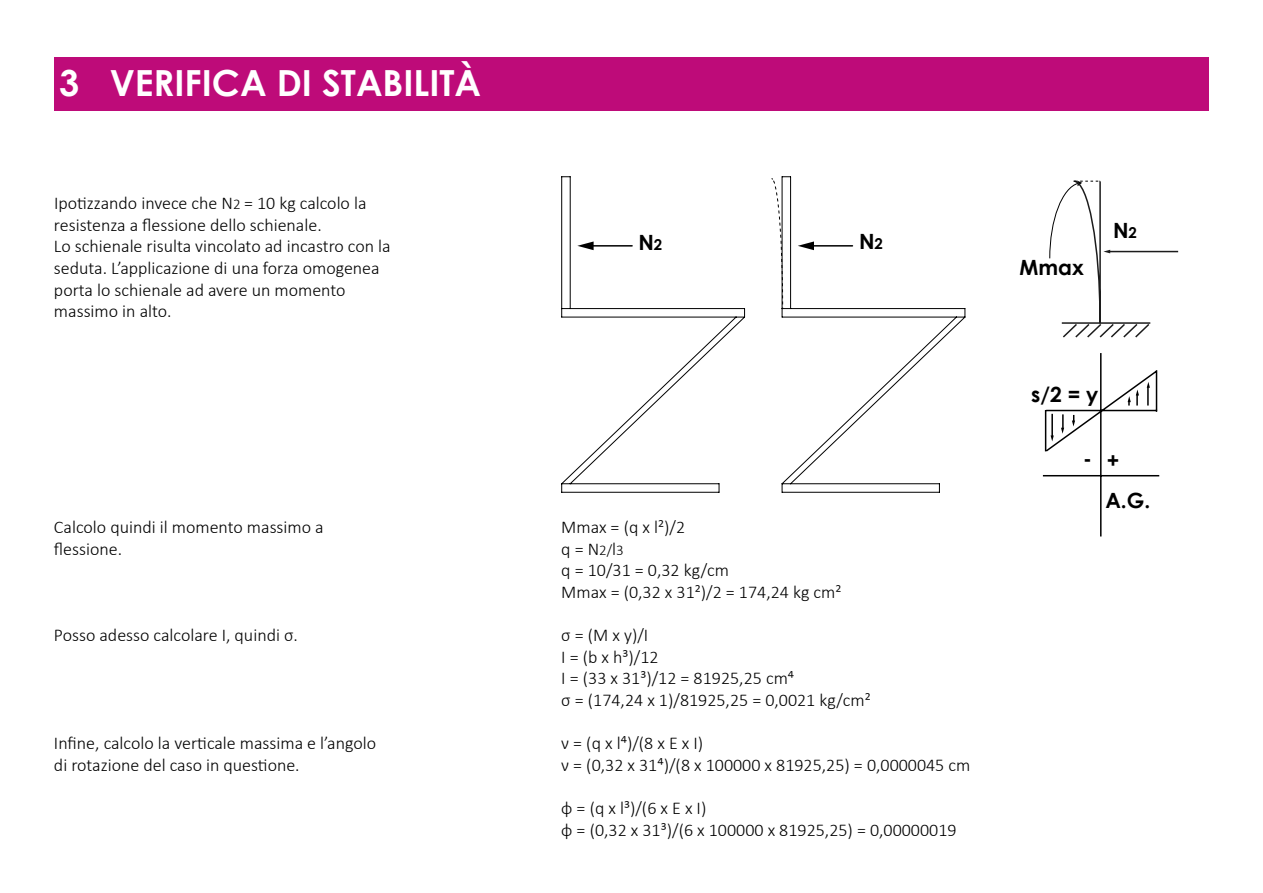
<style>
.page{position:relative;width:1263px;height:893px;background:#fff}
.page>*{position:absolute;margin:0;border:0;box-sizing:border-box;transform-origin:0 0}
.t1{font:700 36px "Century Gothic";color:#fff}
.t2{font:700 21px "Century Gothic";color:#000}
.t3{font:300 18px/21.6px "Calibri";color:#000}
.s1{font-size:15px}
</style>
<div class="page">
<div style="left:54px;top:57px;width:1155px;height:54px;background:#be0b79"></div>
<svg style="left:1049px;top:180px;width:130px;height:158px"></svg>
<svg style="left:781px;top:176px;width:185px;height:317px"></svg>
<hr style="left:811px;top:245px;width:41px;height:2px;background:#000">
<svg style="left:798px;top:241px;width:16px;height:9px"></svg>
<svg style="left:771px;top:178px;width:12px;height:132px"></svg>
<svg style="left:561px;top:176px;width:185px;height:317px"></svg>
<hr style="left:591px;top:245px;width:41px;height:2px;background:#000">
<svg style="left:577px;top:241px;width:17px;height:9px"></svg>
<svg style="left:1042px;top:353px;width:118px;height:184px"></svg>
<h1 class="t1" style="left:59px;top:55px;width:423px">3 VERIFICA DI STABILITÀ</h1>
<p class="t3" style="left:54px;top:192px;width:338px">Ipotizzando invece che N<span class="s1">2</span> = 10 kg calcolo la resistenza a flessione dello schienale.<br>Lo schienale risulta vincolato ad incastro con la seduta. L’applicazione di una forza omogenea porta lo schienale ad avere un momento massimo in alto.</p>
<p class="t3" style="left:54px;top:516px;width:271px">Calcolo quindi il momento massimo a flessione.</p>
<p class="t3" style="left:54px;top:624px;width:245px">Posso adesso calcolare I, quindi σ.</p>
<p class="t3" style="left:54px;top:732px;width:324px">Infine, calcolo la verticale massima e l’angolo di rotazione del caso in questione.</p>
<p class="t2" style="left:638px;top:226px;width:25px">N<span class="s1">2</span></p>
<p class="t2" style="left:859px;top:226px;width:25px">N<span class="s1">2</span></p>
<p class="t3" style="left:561px;top:516px;width:282px">Mmax = (q x l²)/2<br>q = N<span class="s1">2/</span>l<span class="s1">3<br></span>q = 10/31 = 0,32 kg/cm<br>Mmax = (0,32 x 31²)/2 = 174,24 kg cm²</p>
<p class="t3" style="left:561px;top:624px;width:311px">σ = (M x y)/I<br>I = (b x h³)/12<br>I = (33 x 31³)/12 = 81925,25 cm⁴<br>σ = (174,24 x 1)/81925,25 = 0,0021 kg/cm²</p>
<p class="t3" style="left:561px;top:732px;width:411px">ν = (q x l⁴)/(8 x E x I)<br>ν = (0,32 x 31⁴)/(8 x 100000 x 81925,25) = 0,0000045 cm</p>
<p class="t3" style="left:561px;top:797px;width:397px">φ = (q x l³)/(6 x E x I)<br>φ = (0,32 x 31³)/(6 x 100000 x 81925,25) = 0,00000019</p>
<p class="t2" style="left:1019px;top:251px;width:66px">Mmax</p>
<p class="t2" style="left:1113px;top:214px;width:25px">N<span class="s1">2</span></p>
<p class="t2" style="left:1031px;top:378px;width:69px">s/2 = y</p>
<p class="t2" style="left:1083px;top:443px;width:38px">- +</p>
<p class="t2" style="left:1105px;top:485px;width:46px">A.G.</p>
</div>
